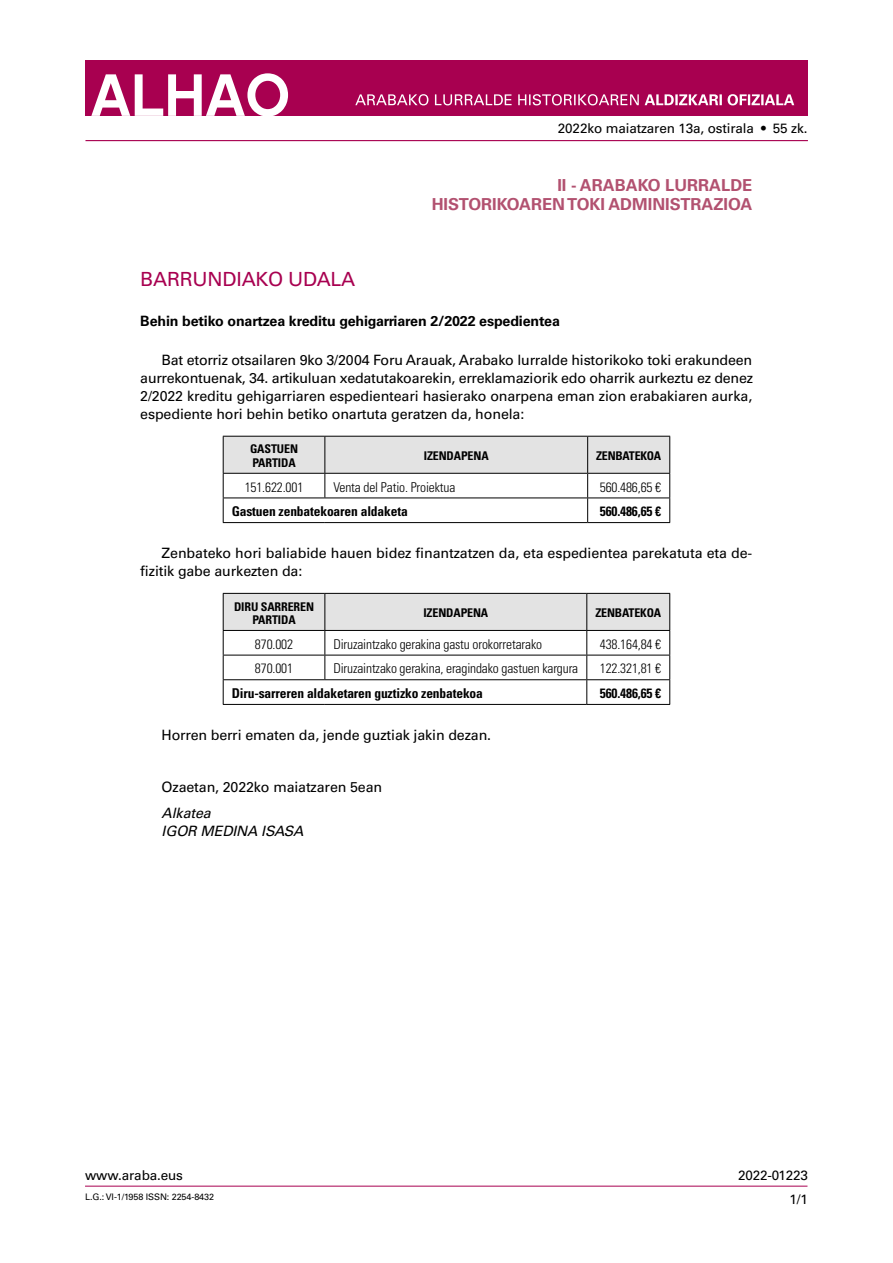
<style>
.page{position:relative;width:893px;height:1263px;background:#fff}
.page>*{position:absolute;margin:0;border:0;box-sizing:border-box;transform-origin:0 0}
.t1{font:19.5px "Univers LT Std";letter-spacing:-.01em;color:#a80050}
.t2{font:700 16.5px/19.8px "Univers LT Std";color:#b25170;text-align:right}
.t3{font:14.25px/18px "Univers LT Std";letter-spacing:-.01em;color:#000;text-align:justify}
.t4{font:700 14.25px "Univers LT Std";letter-spacing:-.01em;color:#000}
.t5{font:italic 14.25px/18px "Univers LT Std";letter-spacing:-.01em;color:#000}
.t6{font:300 condensed 13.5px "Univers LT Std";letter-spacing:-.01em;color:#000}
.t7{font:700 condensed 13.5px "Univers LT Std";letter-spacing:-.01em;color:#000}
.t8{font:13.5px "Univers LT Std";letter-spacing:-.01em;color:#000}
.t9{font:700 condensed 12px/13.5px "Univers LT Std";letter-spacing:-.01em;color:#000}
.t10{font:9px "Univers LT Std";letter-spacing:-.01em;color:#000}
</style>
<div class="page">
<hr style="left:85px;top:1186px;width:722px;height:1px;background:#a80050">
<div style="left:85px;top:60px;width:723px;height:55px;background:#a80050"></div>
<hr style="left:85px;top:140px;width:723px;height:1px;background:#a80050">
<svg style="left:91px;top:73px;width:197px;height:43px"></svg>
<svg style="left:355px;top:94px;width:439px;height:11px"></svg>
<svg style="left:223px;top:436px;width:447px;height:86px"></svg>
<hr style="left:223px;top:522px;width:102px;height:1px;background:#000">
<hr style="left:325px;top:522px;width:263px;height:1px;background:#000">
<hr style="left:588px;top:522px;width:82px;height:1px;background:#000">
<svg style="left:223px;top:593px;width:447px;height:111px"></svg>
<hr style="left:223px;top:704px;width:102px;height:1px;background:#000">
<hr style="left:325px;top:704px;width:262px;height:1px;background:#000">
<hr style="left:587px;top:704px;width:83px;height:1px;background:#000">
<p class="t8" style="left:558px;top:121px;width:251px">2022ko maiatzaren 13a, ostirala • 55 zk.</p>
<p class="t2" style="left:432px;top:175px;width:322px">II - ARABAKO LURRALDE<br>HISTORIKOAREN TOKI ADMINISTRAZIOA</p>
<h1 class="t1" style="left:140px;top:268px;width:216px">BARRUNDIAKO UDALA</h1>
<p class="t4" style="left:140px;top:312px;width:421px">Behin betiko onartzea kreditu gehigarriaren 2/2022 espedientea</p>
<p class="t3" style="left:140px;top:351px;width:614px;text-indent:21px">Bat etorriz otsailaren 9ko 3/2004 Foru Arauak, Arabako lurralde historikoko toki erakundeen aurrekontuenak, 34. artikuluan xedatutakoarekin, erreklamaziorik edo oharrik aurkeztu ez denez 2/2022 kreditu gehigarriaren espedienteari hasierako onarpena eman zion erabakiaren aurka, espediente hori behin betiko onartuta geratzen da, honela:</p>
<p class="t9" style="left:250px;top:442px;width:49px">GASTUEN<br>PARTIDA</p>
<p class="t9" style="left:424px;top:449px;width:66px">IZENDAPENA</p>
<p class="t9" style="left:596px;top:449px;width:67px">ZENBATEKOA</p>
<p class="t6" style="left:245px;top:479px;width:60px">151.622.001</p>
<p class="t6" style="left:333px;top:479px;width:124px">Venta del Patio. Proiektua</p>
<p class="t6" style="left:600px;top:479px;width:63px">560.486,65 €</p>
<p class="t7" style="left:232px;top:503px;width:178px">Gastuen zenbatekoaren aldaketa</p>
<p class="t7" style="left:600px;top:503px;width:63px">560.486,65 €</p>
<p class="t3" style="left:140px;top:544px;width:613px;text-indent:21px">Zenbateko hori baliabide hauen bidez finantzatzen da, eta espedientea parekatuta eta de&shy;fizitik gabe aurkezten da:</p>
<p class="t9" style="left:234px;top:599px;width:81px;text-align:center">DIRU SARREREN<br>PARTIDA</p>
<p class="t9" style="left:423px;top:606px;width:66px">IZENDAPENA</p>
<p class="t9" style="left:595px;top:606px;width:67px">ZENBATEKOA</p>
<p class="t6" style="left:255px;top:636px;width:40px">870.002</p>
<p class="t6" style="left:333px;top:636px;width:210px">Diruzaintzako gerakina gastu orokorretarako</p>
<p class="t6" style="left:600px;top:636px;width:63px">438.164,84 €</p>
<p class="t6" style="left:255px;top:660px;width:40px">870.001</p>
<p class="t6" style="left:333px;top:660px;width:246px">Diruzaintzako gerakina, eragindako gastuen kargura</p>
<p class="t6" style="left:600px;top:660px;width:63px">122.321,81 €</p>
<p class="t7" style="left:232px;top:685px;width:253px">Diru-sarreren aldaketaren guztizko zenbatekoa</p>
<p class="t7" style="left:600px;top:685px;width:63px">560.486,65 €</p>
<p class="t3" style="left:162px;top:726px;width:331px">Horren berri ematen da, jende guztiak jakin dezan.</p>
<p class="t3" style="left:162px;top:778px;width:222px">Ozaetan, 2022ko maiatzaren 5ean</p>
<p class="t5" style="left:162px;top:804px;width:143px">Alkatea<br>IGOR MEDINA ISASA</p>
<p class="t8" style="left:85px;top:1167px;width:99px">www.araba.eus</p>
<p class="t10" style="left:85px;top:1192px;width:130px">L.G.: VI-1/1958 ISSN: 2254-8432</p>
<p class="t8" style="left:738px;top:1167px;width:71px">2022-01223</p>
<p class="t8" style="left:789px;top:1191px;width:20px">1/1</p>
</div>
